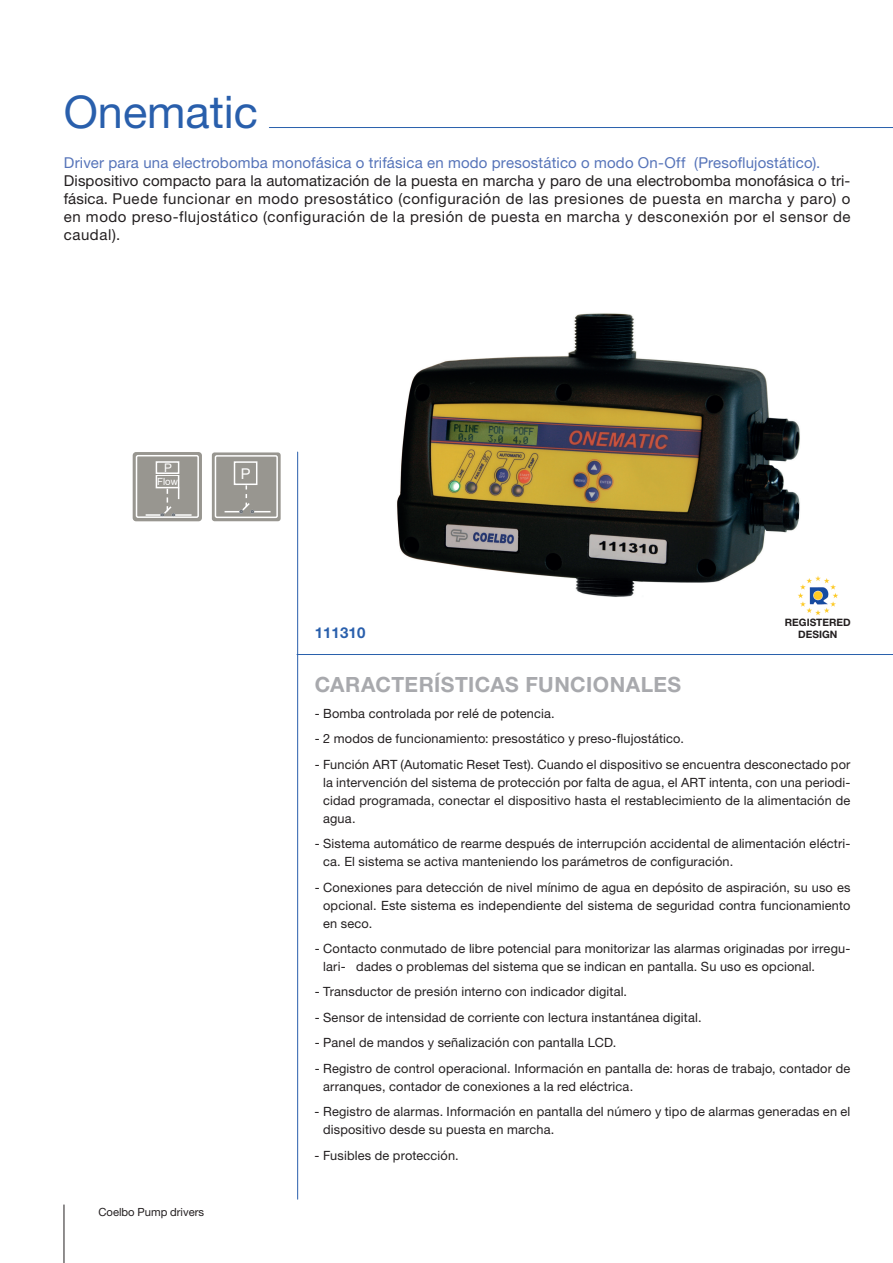
<style>
.page{position:relative;width:893px;height:1263px;background:#fff}
.page>*{position:absolute;margin:0;border:0;box-sizing:border-box;transform-origin:0 0}
.t1{font:45px "Helvetica Neue";color:#295fac}
.t2{font:700 21px "Helvetica Neue";letter-spacing:.02em;color:#a8a9ad}
.t3{font:15px/18px "Helvetica Neue";letter-spacing:.04em;color:#231f20;text-align:justify}
.t4{font:15px "Helvetica Neue";letter-spacing:.015em;color:#5674b9}
.t5{font:700 15px "Helvetica Neue";letter-spacing:.01em;color:#295fac}
.t6{font:14.85px "Arial";color:#fff}
.t7{font:12.75px/18px "Helvetica Neue";letter-spacing:.015em;color:#231f20}
.t8{font:11.85px "Arial";color:#fff}
.t9{font:11.25px "Helvetica Neue";color:#231f20}
.t10{font:700 10.2px/12.3px "Helvetica Neue";color:#231f20;text-align:center}
.t11{font:9.9px "Arial";color:#fff}
</style>
<div class="page">
<hr style="left:64px;top:1204px;width:1px;height:59px;background:#231f20">
<img style="left:397px;top:313px;width:403px;height:284px">
<hr style="left:297px;top:452px;width:1px;height:747px;background:#295fac">
<img style="left:784px;top:574px;width:54px;height:41px">
<div style="left:133px;top:452px;width:69px;height:69px;background:#989690;border:2px solid #989690;border-radius:3px"></div>
<div style="left:156px;top:474px;width:23px;height:14px;border:2px solid #fff"></div>
<div style="left:156px;top:461px;width:23px;height:13px;border:2px solid #fff"></div>
<div style="left:136px;top:455px;width:63px;height:63px;border:2px solid #fff;border-radius:2px"></div>
<svg style="left:146px;top:487px;width:46px;height:30px"></svg>
<div style="left:212px;top:452px;width:69px;height:69px;background:#989690;border-radius:3px"></div>
<div style="left:234px;top:461px;width:23px;height:24px;border:2px solid #fff"></div>
<svg style="left:225px;top:485px;width:46px;height:29px"></svg>
<div style="left:215px;top:455px;width:63px;height:63px;border:2px solid #fff;border-radius:2px"></div>
<hr style="left:297px;top:654px;width:596px;height:1px;background:#295fac">
<hr style="left:269px;top:127px;width:624px;height:1px;background:#295fac">
<h1 class="t1" style="left:64px;top:85px;width:196px">Onematic</h1>
<p class="t4" style="left:64px;top:154px;width:758px">Driver para una electrobomba monofásica o trifásica en modo presostático o modo On-Off (Presoflujostático).</p>
<p class="t3" style="left:64px;top:171px;width:788px">Dispositivo compacto para la automatización de la puesta en marcha y paro de una electrobomba monofásica o tri&shy;fásica. Puede funcionar en modo presostático (configuración de las presiones de puesta en marcha y paro) o en modo preso-flujostático (configuración de la presión de puesta en marcha y desconexión por el sensor de caudal).</p>
<p class="t8" style="left:164px;top:460px;width:9px">P</p>
<p class="t11" style="left:157px;top:475px;width:22px">Flow</p>
<p class="t6" style="left:241px;top:463px;width:11px">P</p>
<p class="t9" style="left:99px;top:1205px;width:107px">Coelbo Pump drivers</p>
<p class="t5" style="left:315px;top:623px;width:52px">111310</p>
<p class="t10" style="left:785px;top:615px;width:67px">REGISTERED<br>DESIGN</p>
<h2 class="t2" style="left:315px;top:672px;width:368px">CARACTERÍSTICAS FUNCIONALES</h2>
<p class="t7" style="left:315px;top:704px;width:242px">- Bomba controlada por relé de potencia.</p>
<p class="t7" style="left:315px;top:729px;width:371px">- 2 modos de funcionamiento: presostático y preso-flujostático.</p>
<p class="t7" style="left:323px;top:755px;width:529px;text-align:justify;text-indent:-9px">- Función ART (Automatic Reset Test). Cuando el dispositivo se encuentra desconectado por la intervención del sistema de protección por falta de agua, el ART intenta, con una periodi&shy;cidad programada, conectar el dispositivo hasta el restablecimiento de la alimentación de agua.</p>
<p class="t7" style="left:323px;top:834px;width:529px;text-indent:-9px">- Sistema automático de rearme después de interrupción accidental de alimentación eléctri&shy;ca. El sistema se activa manteniendo los parámetros de configuración.</p>
<p class="t7" style="left:323px;top:878px;width:529px;text-align:justify;text-indent:-9px">- Conexiones para detección de nivel mínimo de agua en depósito de aspiración, su uso es opcional. Este sistema es independiente del sistema de seguridad contra funcionamiento en seco.</p>
<p class="t7" style="left:323px;top:939px;width:529px;text-indent:-9px">- Contacto conmutado de libre potencial para monitorizar las alarmas originadas por irregu&shy;lari- dades o problemas del sistema que se indican en pantalla. Su uso es opcional.</p>
<p class="t7" style="left:315px;top:983px;width:314px">- Transductor de presión interno con indicador digital.</p>
<p class="t7" style="left:315px;top:1008px;width:388px">- Sensor de intensidad de corriente con lectura instantánea digital.</p>
<p class="t7" style="left:315px;top:1034px;width:303px">- Panel de mandos y señalización con pantalla LCD.</p>
<p class="t7" style="left:323px;top:1059px;width:529px;text-indent:-8px">- Registro de control operacional. Información en pantalla de: horas de trabajo, contador de arranques, contador de conexiones a la red eléctrica.</p>
<p class="t7" style="left:323px;top:1102px;width:529px;text-indent:-9px">- Registro de alarmas. Información en pantalla del número y tipo de alarmas generadas en el dispositivo desde su puesta en marcha.</p>
<p class="t7" style="left:315px;top:1146px;width:146px">- Fusibles de protección.</p>
</div>
